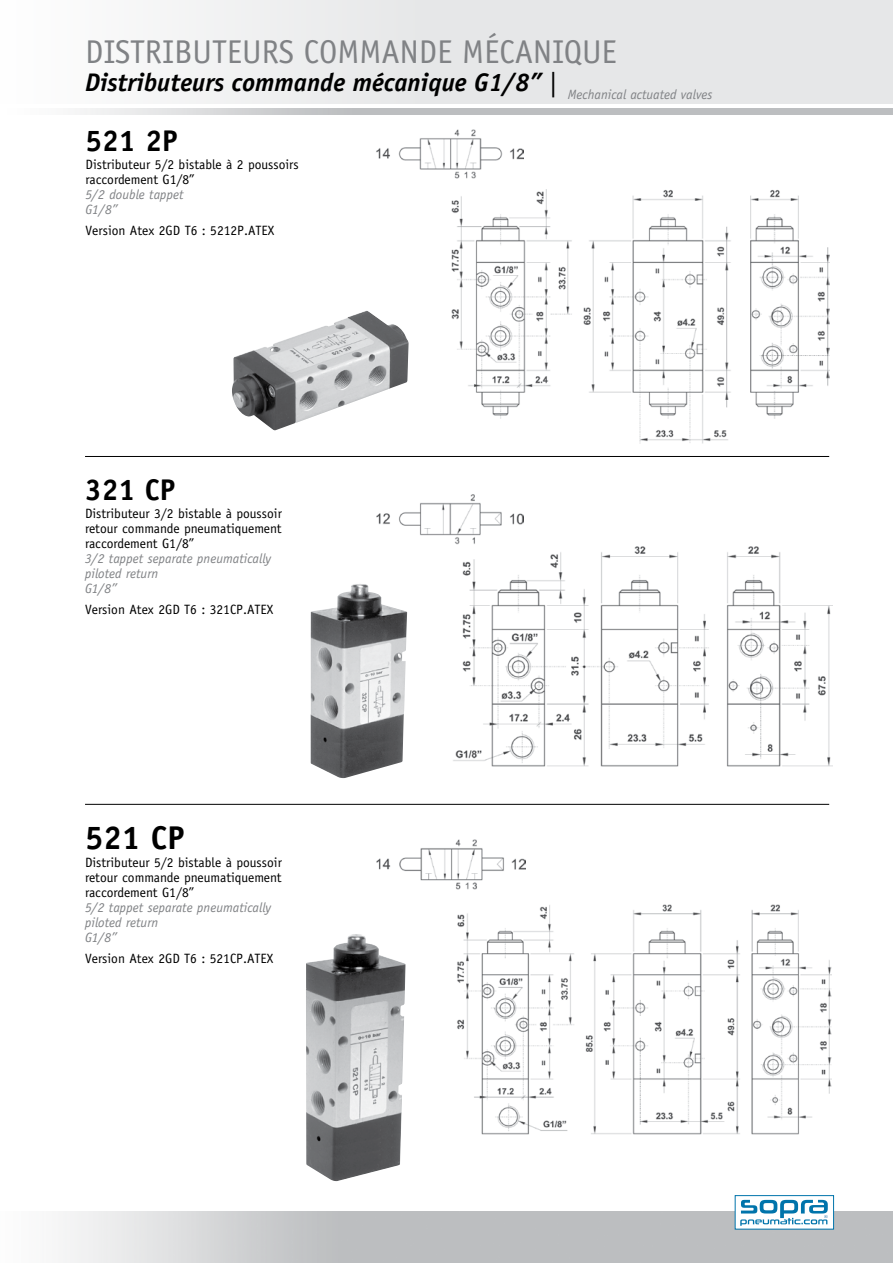
<style>
.page{position:relative;width:893px;height:1263px;background:#fff}
.page>*{position:absolute;margin:0;border:0;box-sizing:border-box;transform-origin:0 0}
.t1{font:33px "Officina Sans";color:#808285}
.t2{font:700 33px "Officina Sans";color:#000}
.t3{font:700 30px "Officina Sans";color:#000}
.t4{font:italic 700 25.5px "Officina Sans";color:#000}
.t5{font:13.5px/15px "Officina Sans";color:#000;text-align:justify}
.t6{font:italic 13.5px/15px "Officina Sans";color:#808285}
.s1{font-weight:400;font-style:normal}
</style>
<div class="page">
<img style="left:451px;top:189px;width:379px;height:254px">
<img style="left:376px;top:495px;width:148px;height:49px">
<img style="left:453px;top:546px;width:379px;height:221px">
<img style="left:376px;top:839px;width:150px;height:50px">
<img style="left:457px;top:905px;width:375px;height:230px">
<img style="left:376px;top:129px;width:147px;height:49px">
<div style="left:0;top:0;width:893px;height:104px;background:linear-gradient(to right,#f8f8f8,#e0e1e2)"></div>
<img style="left:63px;top:1212px;width:830px;height:51px">
<hr style="left:85px;top:456px;width:744px;height:1px;background:#000">
<hr style="left:85px;top:804px;width:744px;height:1px;background:#000">
<img style="left:306px;top:934px;width:100px;height:247px">
<img style="left:310px;top:584px;width:97px;height:194px">
<img style="left:232px;top:311px;width:177px;height:119px">
<div style="left:735px;top:1195px;width:98px;height:34px;background:#fff"></div>
<div style="left:735px;top:1195px;width:99px;height:34px;border:1px solid #0074ab"></div>
<svg style="left:740px;top:1200px;width:88px;height:26px"></svg>
<h1 class="t1" style="left:85px;top:33px;width:175px">Distri buteurs</h1>
<h1 class="t1" style="left:304px;top:33px;width:213px">commande mécani</h1>
<h1 class="t1" style="left:564px;top:33px;width:55px">qUe</h1>
<h3 class="t4" style="left:85px;top:67px;width:629px">Distributeurs commande mécanique G1/8” <span class="s1">|</span> <sub>Mechanical</sub> <sub>actuated</sub> <sub>valves</sub></h3>
<h2 class="t3" style="left:86px;top:122px;width:90px">521 2P</h2>
<p class="t5" style="left:86px;top:157px;width:215px">Distributeur 5/2 bistable à 2 poussoirs raccordement G1/8”</p>
<p class="t6" style="left:86px;top:187px;width:100px">5/2 double tappet<br>G1/8”</p>
<p class="t5" style="left:86px;top:223px;width:190px">Version Atex 2GD T6 : 5212P.ATEX</p>
<h2 class="t3" style="left:85px;top:471px;width:89px">321 CP</h2>
<p class="t5" style="left:85px;top:506px;width:198px">Distributeur 3/2 bistable à poussoir retour commande pneumatiquement raccordement G1/8”</p>
<p class="t6" style="left:85px;top:551px;width:188px">3/2 tappet separate pneumatically piloted return<br>G1/8”</p>
<p class="t5" style="left:85px;top:602px;width:190px">Version Atex 2GD T6 : 321CP.ATEX</p>
<h1 class="t2" style="left:85px;top:817px;width:98px">521 CP</h1>
<p class="t5" style="left:85px;top:855px;width:198px">Distributeur 5/2 bistable à poussoir retour commande pneumatiquement raccordement G1/8”</p>
<p class="t6" style="left:85px;top:900px;width:188px">5/2 tappet separate pneumatically piloted return<br>G1/8”</p>
<p class="t5" style="left:85px;top:950px;width:190px">Version Atex 2GD T6 : 521CP.ATEX</p>
</div>
